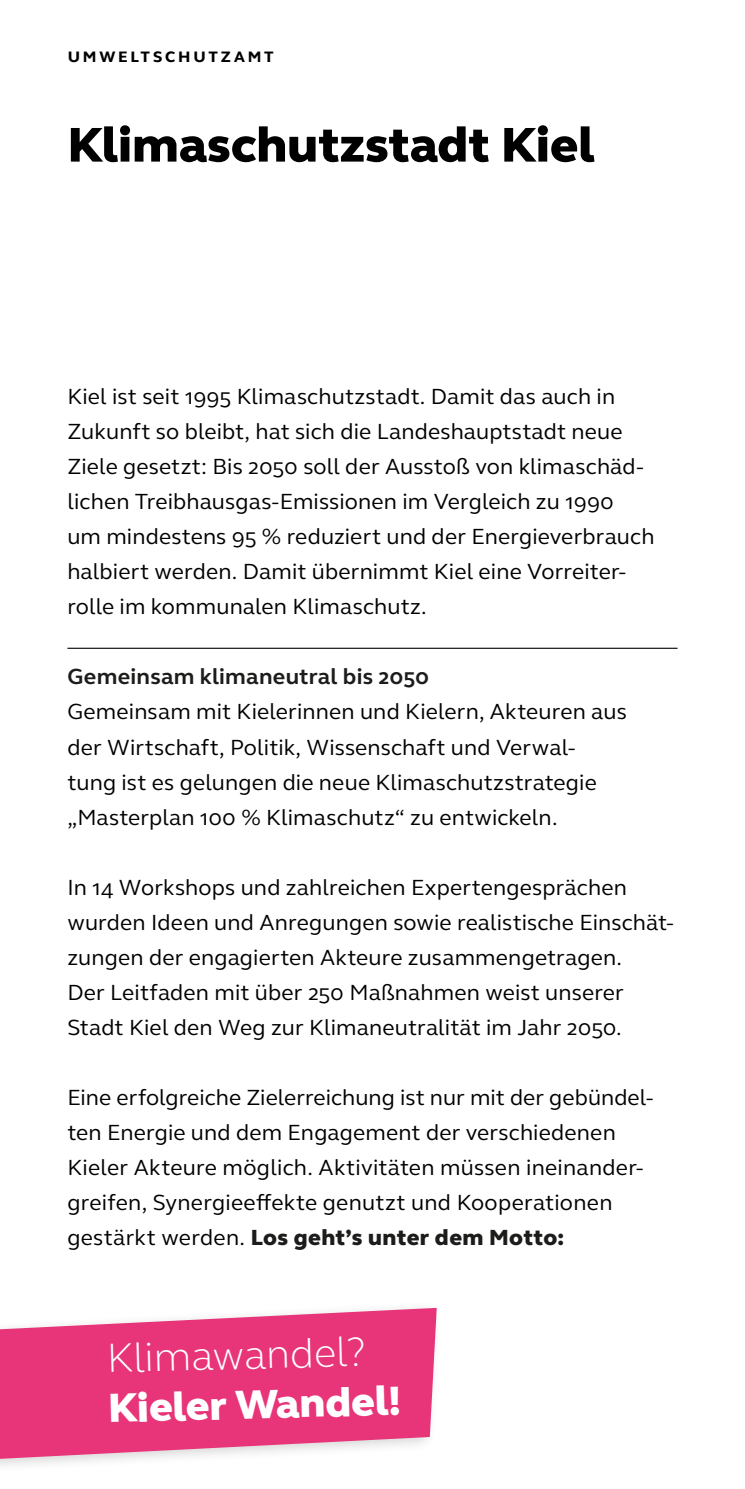
<style>
.page{position:relative;width:745px;height:1489px;background:#fff}
.page>*{position:absolute;margin:0;border:0;box-sizing:border-box;transform-origin:0 0}
.t1{font:800 50px "FS Elliot Pro";color:#000}
.t2{font:800 41.75px "FS Elliot Pro";color:#fff}
.t3{font:300 41.75px "FS Elliot Pro";color:#fff}
.t4{font:22.5px/35px "FS Elliot Pro";letter-spacing:.005em;color:#000}
.t5{font:700 22.5px "FS Elliot Pro";letter-spacing:.01em;color:#1c1d1b}
.t6{font:700 20px "FS Elliot Pro";letter-spacing:.105em;color:#000}
.s1{font-weight:800;color:#1c1d1b}
</style>
<div class="page">
<hr style="left:67px;top:647px;width:610px;height:2px;background:#1c1d1b">
<svg style="left:0;top:1307px;width:436px;height:151px;background:#ea508a"></svg>
<p class="t6" style="left:67px;top:42px;width:208px">UMWELTSCHUTZAMT</p>
<h1 class="t1" style="left:67px;top:111px;width:528px">Klimaschutzstadt Kiel</h1>
<p class="t4" style="left:67px;top:378px;width:588px">Kiel ist seit 1995 Klimaschutzstadt. Damit das auch in Zukunft so bleibt, hat sich die Landeshauptstadt neue Ziele gesetzt: Bis 2050 soll der Ausstoß von klimaschäd&shy;lichen Treibhausgas-Emissionen im Vergleich zu 1990<br>um mindestens 95 % reduziert und der Energieverbrauch halbiert werden. Damit übernimmt Kiel eine Vorreiter&shy;rolle im kommunalen Klimaschutz.</p>
<p class="t5" style="left:67px;top:661px;width:363px">Gemeinsam klimaneutral bis 2050</p>
<p class="t4" style="left:67px;top:693px;width:560px">Gemeinsam mit Kielerinnen und Kielern, Akteuren aus der Wirtschaft, Politik, Wissenschaft und Verwal&shy;tung ist es gelungen die neue Klimaschutzstrategie „Masterplan 100 % Klimaschutz“ zu entwickeln.</p>
<p class="t4" style="left:67px;top:868px;width:607px">In 14 Workshops und zahlreichen Expertengesprächen wurden Ideen und Anregungen sowie realistische Einschät&shy;zungen der engagierten Akteure zusammengetragen.<br>Der Leitfaden mit über 250 Maßnahmen weist unserer Stadt Kiel den Weg zur Klimaneutralität im Jahr 2050.</p>
<p class="t4" style="left:67px;top:1078px;width:587px">Eine erfolgreiche Zielerreichung ist nur mit der gebündel&shy;ten Energie und dem Engagement der verschiedenen Kieler Akteure möglich. Aktivitäten müssen ineinander&shy;greifen, Synergieeffekte genutzt und Kooperationen gestärkt werden. <span class="s1">Los geht’s unter dem Motto:</span></p>
<h2 class="t3" style="left:106px;top:1331px;width:260px;rotate:-2deg">Klimawandel?</h2>
<h2 class="t2" style="left:107px;top:1381px;width:294px;rotate:-2deg">Kieler Wandel!</h2>
</div>
